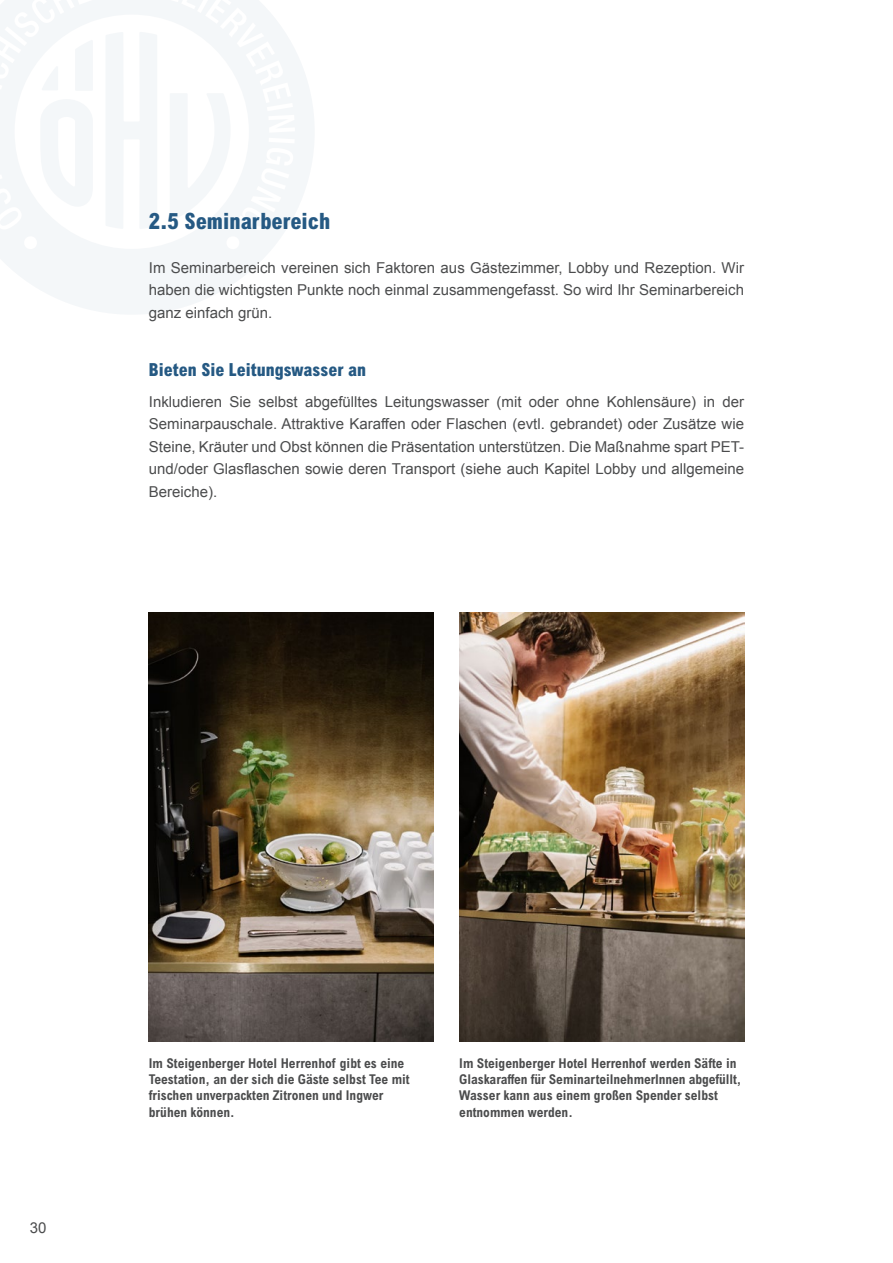
<style>
.page{position:relative;width:893px;height:1263px;background:#fff}
.page>*{position:absolute;margin:0;border:0;box-sizing:border-box;transform-origin:0 0}
.t1{font:800 condensed 22.5px "Arial MT Pro";color:#255983}
.t2{font:800 condensed 18px "Arial MT Pro";color:#255983}
.t3{font:15px/22.5px "Arial";color:#4b4c4d;text-align:justify}
.t4{font:700 condensed 13.5px/16.2px "Arial MT Pro";color:#4b4c4d}
</style>
<div class="page">
<svg style="left:0;top:0;width:314px;height:314px;fill:#f4f7f9"></svg>
<svg style="left:233px;top:13px;width:10px;height:10px"></svg>
<svg style="left:40px;top:99px;width:53px;height:108px"></svg>
<svg style="left:170px;top:93px;width:61px;height:128px"></svg>
<svg style="left:105px;top:32px;width:52px;height:197px"></svg>
<svg style="left:75px;top:40px;width:18px;height:51px"></svg>
<svg style="left:42px;top:66px;width:16px;height:24px"></svg>
<img style="left:149px;top:612px;width:285px;height:430px">
<img style="left:459px;top:612px;width:285px;height:430px">
<h1 class="t1" style="left:149px;top:207px;width:183px">2.5 Seminarbereich</h1>
<p class="t3" style="left:149px;top:256px;width:597px">Im Seminarbereich vereinen sich Faktoren aus Gästezimmer, Lobby und Rezeption. Wir haben die wichtigsten Punkte noch einmal zusammengefasst. So wird Ihr Seminarbereich ganz einfach grün.</p>
<p class="t2" style="left:149px;top:358px;width:219px">Bieten Sie Leitungswasser an</p>
<p class="t3" style="left:149px;top:390px;width:597px">Inkludieren Sie selbst abgefülltes Leitungswasser (mit oder ohne Kohlensäure) in der Seminarpauschale. Attraktive Karaffen oder Flaschen (evtl. gebrandet) oder Zusätze wie Steine, Kräuter und Obst können die Präsentation unterstützen. Die Maßnahme spart PET&shy;und/oder Glasflaschen sowie deren Transport (siehe auch Kapitel Lobby und allgemeine Bereiche).</p>
<p class="t3" style="left:30px;top:1217px;width:18px">30</p>
<p class="t4" style="left:149px;top:1056px;width:262px">Im Steigenberger Hotel Herrenhof gibt es eine Teestation, an der sich die Gäste selbst Tee mit frischen unverpackten Zitronen und Ingwer brühen können.</p>
<p class="t4" style="left:459px;top:1056px;width:284px">Im Steigenberger Hotel Herrenhof werden Säfte in Glaskaraffen für SeminarteilnehmerInnen abgefüllt, Wasser kann aus einem großen Spender selbst entnommen werden.</p>
</div>
